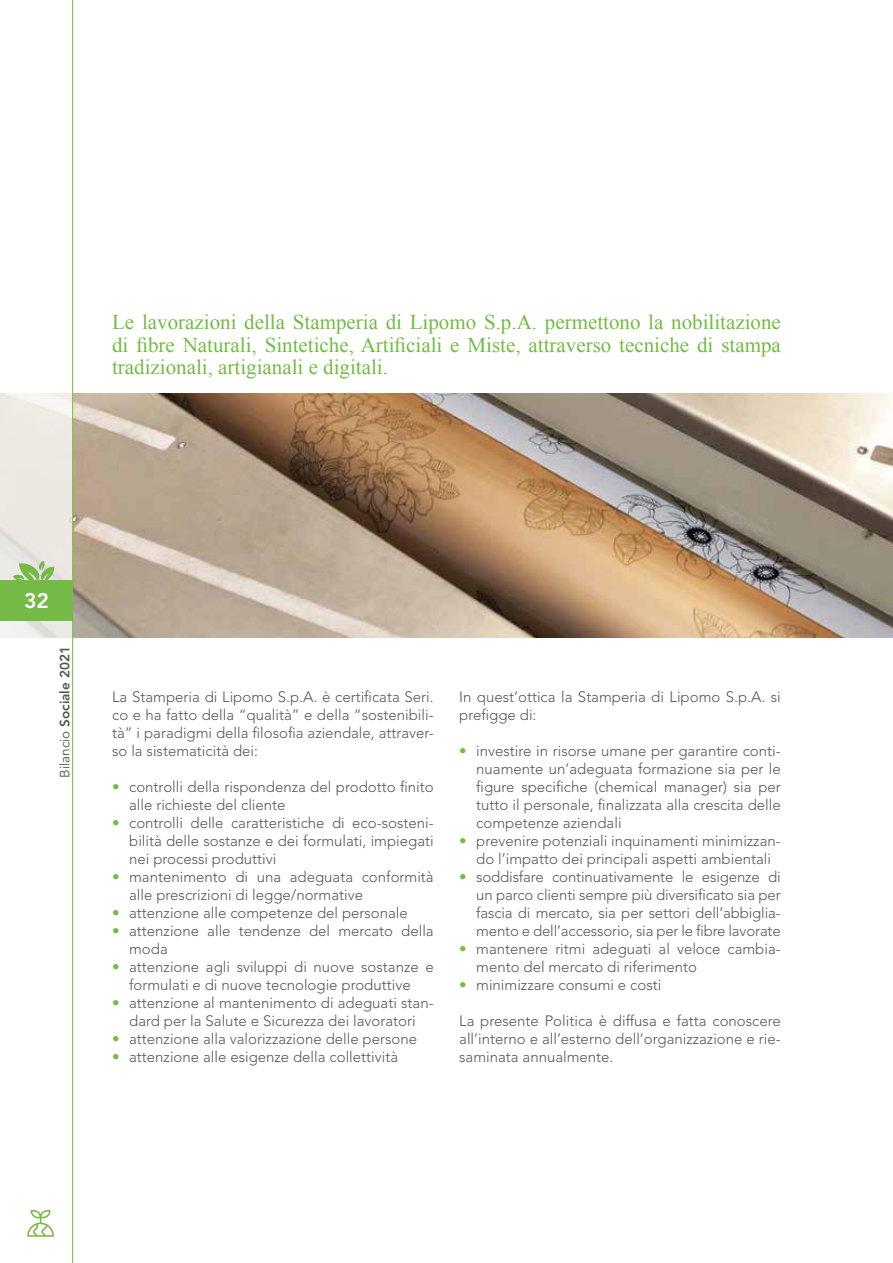
<style>
.page{position:relative;width:893px;height:1263px;background:#fff}
.page>*{position:absolute;margin:0;border:0;box-sizing:border-box;transform-origin:0 0}
.t1{font:21px/22.5px "Times New Roman";color:#75b947;text-align:justify}
.t2{font:800 21px "Avenir LT Std";color:#fff}
.t3{font:300 15px/18px "Avenir LT Std";color:#575756;text-align:justify}
.t4{font:800 13.5px "Avenir LT Std";color:#575756}
.s1{font-weight:400}
.s2{color:#75b947}
</style>
<div class="page">
<img style="left:73px;top:394px;width:820px;height:243px">
<svg style="left:0;top:393px;width:72px;height:245px;background:#ece8e3"></svg>
<div style="left:0;top:580px;width:73px;height:41px;background:#75b947"></div>
<svg style="left:27px;top:1210px;width:27px;height:27px"></svg>
<hr style="left:72px;top:0;width:1px;height:1263px;background:#75b947">
<svg style="left:13px;top:561px;width:41px;height:19px"></svg>
<h1 class="t1" style="left:112px;top:311px;width:670px">Le lavorazioni della Stamperia di Lipomo S.p.A. permettono la nobilitazione di fibre Naturali, Sintetiche, Artificiali e Miste, attraverso tecniche di stampa tradizionali, artigianali e digitali.</h1>
<h1 class="t2" style="left:24px;top:588px;width:26px">32</h1>
<p class="t4" style="left:57px;top:778px;width:133px;rotate:-90deg"><span class="s1">Bilancio</span> Sociale 2021</p>
<p class="t3" style="left:112px;top:688px;width:323px">La Stamperia di Lipomo S.p.A. è certificata Seri. co e ha fatto della “qualità” e della “sostenibili&shy;tà” i paradigmi della filosofia aziendale, attraver&shy;so la sistematicità dei:</p>
<p class="t3" style="left:129px;top:778px;width:306px;text-indent:-17px"><span class="s2">•</span> controlli della rispondenza del prodotto finito alle richieste del cliente</p>
<p class="t3" style="left:129px;top:814px;width:306px;text-indent:-17px"><span class="s2">•</span> controlli delle caratteristiche di eco-sosteni&shy;bilità delle sostanze e dei formulati, impiegati nei processi produttivi</p>
<p class="t3" style="left:129px;top:868px;width:306px;text-indent:-17px"><span class="s2">•</span> mantenimento di una adeguata conformità alle prescrizioni di legge/normative</p>
<p class="t3" style="left:112px;top:904px;width:297px"><span class="s2">•</span> attenzione alle competenze del personale</p>
<p class="t3" style="left:129px;top:922px;width:306px;text-indent:-17px"><span class="s2">•</span> attenzione alle tendenze del mercato della moda</p>
<p class="t3" style="left:112px;top:958px;width:323px;text-align:center"><span class="s2">•</span> attenzione agli sviluppi di nuove sostanze e formulati e di nuove tecnologie produttive</p>
<p class="t3" style="left:112px;top:994px;width:323px;text-align:center"><span class="s2">•</span> attenzione al mantenimento di adeguati stan&shy;dard per la Salute e Sicurezza dei lavoratori</p>
<p class="t3" style="left:112px;top:1030px;width:306px"><span class="s2">•</span> attenzione alla valorizzazione delle persone</p>
<p class="t3" style="left:112px;top:1048px;width:287px"><span class="s2">•</span> attenzione alle esigenze della collettività</p>
<p class="t3" style="left:459px;top:688px;width:323px">In quest’ottica la Stamperia di Lipomo S.p.A. si prefigge di:</p>
<p class="t3" style="left:476px;top:742px;width:306px;text-indent:-17px"><span class="s2">•</span> investire in risorse umane per garantire conti&shy;nuamente un’adeguata formazione sia per le figure specifiche (chemical manager) sia per tutto il personale, finalizzata alla crescita delle competenze aziendali</p>
<p class="t3" style="left:459px;top:832px;width:323px;text-align:center"><span class="s2">•</span> prevenire potenziali inquinamenti minimizzan&shy;do l’impatto dei principali aspetti ambientali</p>
<p class="t3" style="left:476px;top:868px;width:306px;text-indent:-17px"><span class="s2">•</span> soddisfare continuativamente le esigenze di un parco clienti sempre più diversificato sia per fascia di mercato, sia per settori dell’abbiglia&shy;mento e dell’accessorio, sia per le fibre lavorate</p>
<p class="t3" style="left:476px;top:940px;width:306px;text-indent:-17px"><span class="s2">•</span> mantenere ritmi adeguati al veloce cambia&shy;mento del mercato di riferimento</p>
<p class="t3" style="left:459px;top:976px;width:204px"><span class="s2">•</span> minimizzare consumi e costi</p>
<p class="t3" style="left:459px;top:1012px;width:323px">La presente Politica è diffusa e fatta conoscere all’interno e all’esterno dell’organizzazione e rie&shy;saminata annualmente.</p>
</div>
